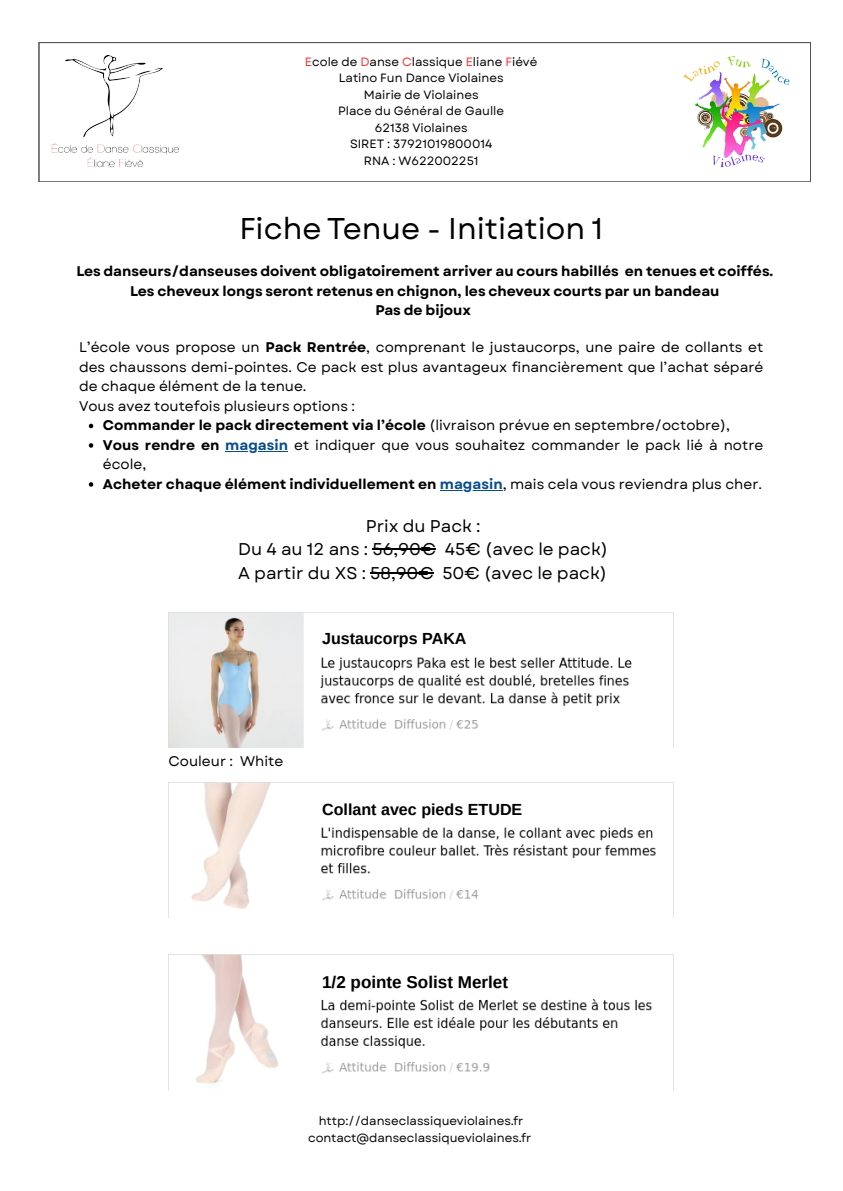
<style>
.page{position:relative;width:843px;height:1191px;background:#fff}
.page>*{position:absolute;margin:0;border:0;box-sizing:border-box;transform-origin:0 0}
.t1{font:30px "Garet";color:#000}
.t2{font:700 17.1px "Arimo";color:#000}
.t3{font:17px/23.2px "Garet";color:#000;text-align:center}
.t4{font:700 16.1px "Arimo";color:#000}
.t5{font:14px/19.5px "Garet";color:#000}
.t6{font:700 14px/19.5px "Garet";color:#000;text-align:center}
.t7{font:12px/16.5px "Garet";color:#000;text-align:center}
.s1{color:#ff3131}
.s2{font-weight:700}
.s3{font-weight:700;color:#0a4d8d}
.s4{font-weight:400}
.s5{color:#0a4d8d}
</style>
<div class="page">
<svg style="left:39px;top:42px;width:771px;height:140px"></svg>
<svg style="left:89px;top:423px;width:4px;height:5px"></svg>
<svg style="left:89px;top:443px;width:4px;height:4px"></svg>
<hr style="left:225px;top:450px;width:63px;height:1px;background:#0a4d8d">
<svg style="left:89px;top:482px;width:4px;height:4px"></svg>
<hr style="left:440px;top:489px;width:62px;height:1px;background:#0a4d8d">
<img style="left:168px;top:612px;width:505px;height:135px">
<hr style="left:372px;top:548px;width:64px;height:2px;background:#000">
<hr style="left:370px;top:572px;width:64px;height:1px;background:#000">
<img style="left:168px;top:782px;width:505px;height:135px">
<img style="left:168px;top:954px;width:505px;height:136px">
<div style="left:315px;top:626px;width:158px;height:24px;background:#fff;border-radius:6px"></div>
<svg style="left:315px;top:797px;width:213px;height:25px"></svg>
<div style="left:315px;top:968px;width:200px;height:27px;background:#fff;border-radius:7px"></div>
<p class="t7" style="left:305px;top:53px;width:234px"><span class="s1">E</span>cole de <span class="s1">D</span>anse <span class="s1">C</span>lassique <span class="s1">E</span>liane <span class="s1">F</span>iévé</p>
<p class="t7" style="left:339px;top:70px;width:166px">Latino Fun Dance Violaines</p>
<p class="t7" style="left:363px;top:86px;width:116px">Mairie de Violaines</p>
<p class="t7" style="left:338px;top:103px;width:167px">Place du Général de Gaulle</p>
<p class="t7" style="left:374px;top:119px;width:94px">62138 Violaines</p>
<p class="t7" style="left:350px;top:136px;width:144px">SIRET : 37921019800014</p>
<p class="t7" style="left:364px;top:152px;width:116px">RNA : W622002251</p>
<p class="t1" style="left:239px;top:207px;width:365px">Fiche Tenue - Initiation 1</p>
<p class="t6" style="left:76px;top:262px;width:698px">Les danseurs/danseuses doivent obligatoirement arriver au cours habillés en tenues et coiffés.<br>Les cheveux longs seront retenus en chignon, les cheveux courts par un bandeau<br>Pas de bijoux</p>
<h4 class="t5" style="left:79px;top:338px;width:685px">L’école vous propose un <span class="s2">Pack Rentrée</span>, comprenant le justaucorps, une paire de collants et des chaussons demi-pointes. Ce pack est plus avantageux financièrement que l’achat séparé de chaque élément de la tenue.<br>Vous avez toutefois plusieurs options :</h4>
<h5 class="t5" style="left:103px;top:416px;width:628px"><span class="s2">Commander le pack directement via l’école</span> (livraison prévue en septembre/octobre),</h5>
<p class="t5" style="left:103px;top:435px;width:661px"><span class="s2">Vous rendre en</span> <span class="s3">magasin</span> et indiquer que vous souhaitez commander le pack lié à notre</p>
<p class="t6" style="left:103px;top:455px;width:660px;text-align:left"><span class="s4">école,<br></span>Acheter chaque élément individuellement en <span class="s5">magasin</span><span class="s4">, mais cela vous reviendra plus cher.</span></p>
<p class="t3" style="left:238px;top:514px;width:371px">Prix du Pack :<br>Du 4 au 12 ans : 56,90€ 45€ (avec le pack)<br>A partir du XS : 58,90€ 50€ (avec le pack)</p>
<h2 class="t4" style="left:322px;top:629px;width:146px">Justaucorps PAKA</h2>
<h3 class="t5" style="left:168px;top:751px;width:116px">Couleur : White</h3>
<h5 class="t4" style="left:322px;top:800px;width:202px">Collant avec pieds ETUDE</h5>
<p class="t2" style="left:322px;top:972px;width:187px">1/2 pointe Solist Merlet</p>
<h1 class="t7" style="left:308px;top:1112px;width:225px">http://danseclassiqueviolaines.fr contact@danseclassiqueviolaines.fr</h1>
</div>
